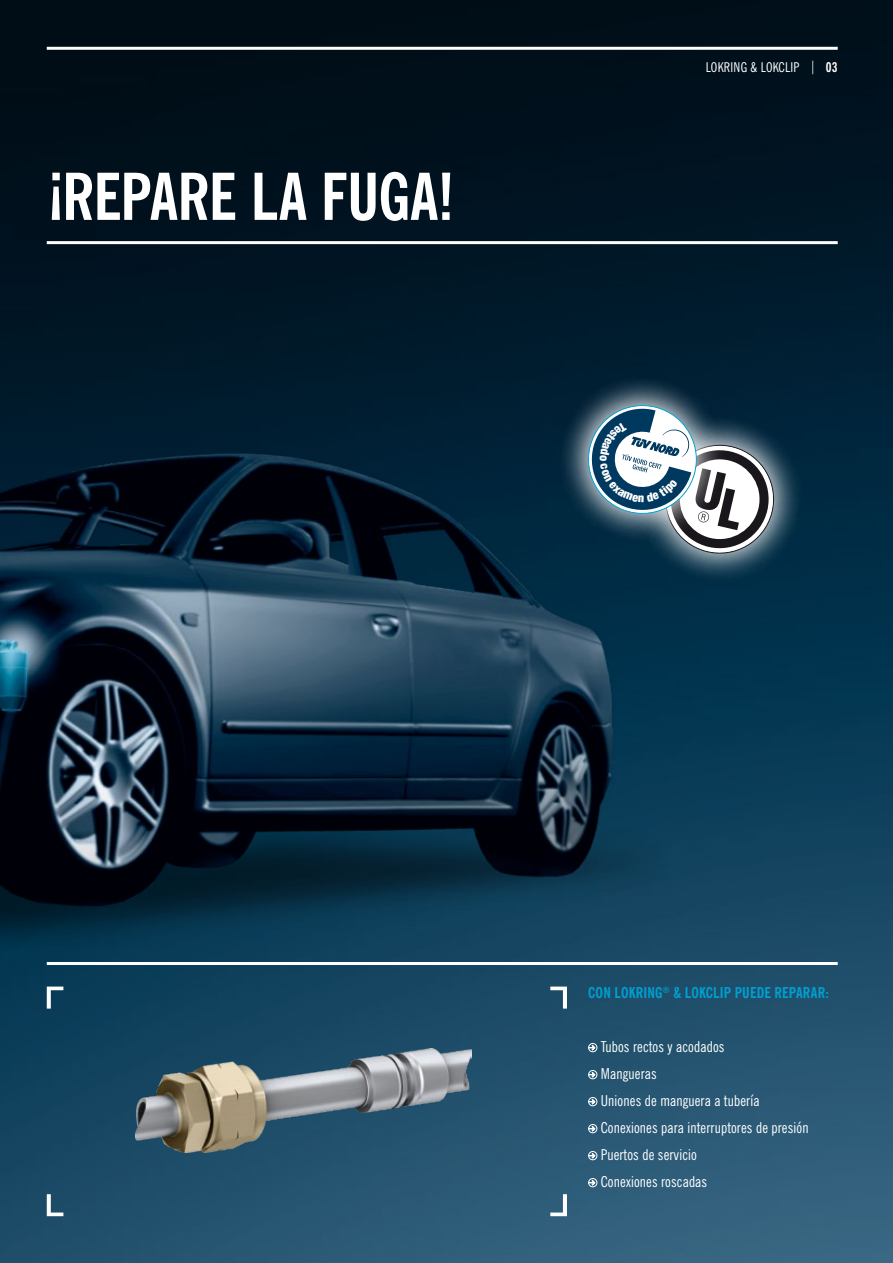
<style>
.page{position:relative;width:893px;height:1263px;background:#fff}
.page>*{position:absolute;margin:0;border:0;box-sizing:border-box;transform-origin:0 0}
.t1{font:700 condensed 64.5px "News Gothic BT";letter-spacing:-.02em;color:#fff}
.t2{font:condensed 15px/27px "News Gothic BT";letter-spacing:.01em;color:#fff}
.t3{font:700 condensed 15px "News Gothic BT";letter-spacing:.01em;color:#00a0d1}
.t4{font:condensed 13.5px "News Gothic BT";letter-spacing:.02em;color:#fff}
.s1{font-weight:700}
</style>
<div class="page">
<img style="left:0;top:0;width:893px;height:1263px">
<svg style="left:47px;top:1194px;width:16px;height:22px"></svg>
<svg style="left:47px;top:986px;width:16px;height:22px"></svg>
<svg style="left:550px;top:986px;width:17px;height:22px"></svg>
<svg style="left:550px;top:1194px;width:17px;height:22px"></svg>
<img style="left:136px;top:1049px;width:335px;height:104px">
<img style="left:0;top:405px;width:713px;height:543px">
<hr style="left:47px;top:47px;width:791px;height:3px;background:#fff">
<hr style="left:47px;top:241px;width:791px;height:3px;background:#fff">
<div style="left:588px;top:1043px;width:9px;height:9px;border:1px solid #fff;border-radius:50%"></div>
<svg style="left:588px;top:1045px;width:7px;height:5px"></svg>
<div style="left:588px;top:1070px;width:9px;height:9px;border:1px solid #fff;border-radius:50%"></div>
<svg style="left:588px;top:1072px;width:7px;height:5px"></svg>
<div style="left:588px;top:1097px;width:9px;height:9px;border:1px solid #fff;border-radius:50%"></div>
<svg style="left:588px;top:1099px;width:7px;height:5px"></svg>
<div style="left:588px;top:1124px;width:9px;height:9px;border:1px solid #fff;border-radius:50%"></div>
<svg style="left:588px;top:1126px;width:7px;height:5px"></svg>
<div style="left:588px;top:1151px;width:9px;height:9px;border:1px solid #fff;border-radius:50%"></div>
<svg style="left:588px;top:1153px;width:7px;height:5px"></svg>
<div style="left:588px;top:1178px;width:9px;height:9px;border:1px solid #fff;border-radius:50%"></div>
<svg style="left:588px;top:1180px;width:7px;height:5px"></svg>
<hr style="left:47px;top:962px;width:791px;height:3px;background:#fff">
<svg style="left:538px;top:355px;width:286px;height:248px;background:#2f4e61"></svg>
<h1 class="t1" style="left:47px;top:157px;width:409px">¡REPARE LA FUGA!</h1>
<p class="t4" style="left:706px;top:59px;width:133px">LOKRING &amp; LOKCLIP | <span class="s1">03</span></p>
<p class="t3" style="left:588px;top:983px;width:242px">CON LOKRING<sup>®</sup> &amp; LOKCLIP PUEDE REPARAR:</p>
<p class="t2" style="left:601px;top:1033px;width:209px">Tubos rectos y acodados<br>Mangueras<br>Uniones de manguera a tubería<br>Conexiones para interruptores de presión<br>Puertos de servicio<br>Conexiones roscadas</p>
</div>
